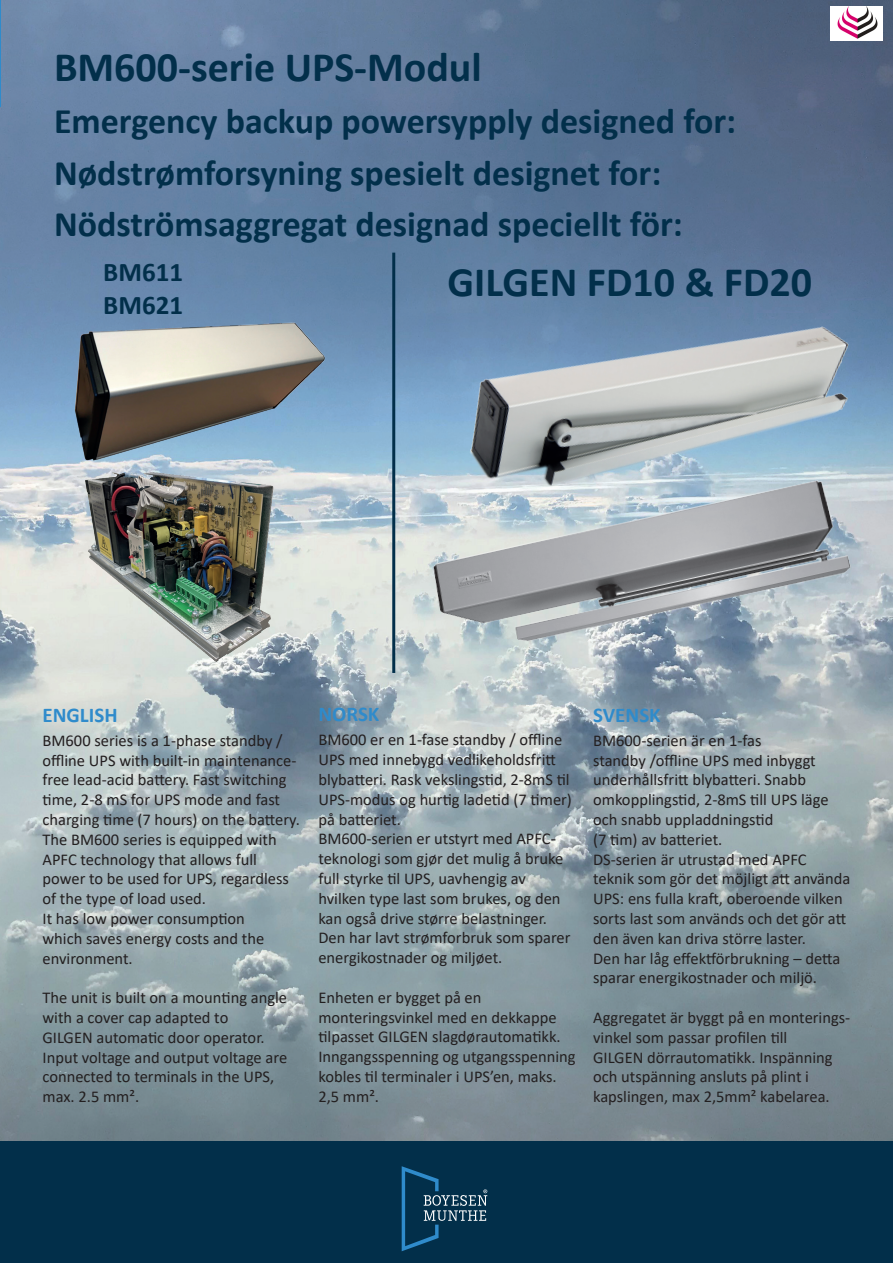
<style>
.page{position:relative;width:893px;height:1263px;background:#fff}
.page>*{position:absolute;margin:0;border:0;box-sizing:border-box;transform-origin:0 0}
.t1{font:700 42px "Calibri";color:#022f4a}
.t2{font:700 36px/51.8px "Calibri";color:#022f4a}
.t3{font:700 27px/32.4px "Calibri";color:#022f4a}
.t4{font:700 21px "Calibri";color:#2f8bcb}
.t5{font:16.5px/19.8px "Calibri";color:#231f20}
</style>
<div class="page">
<div style="left:0;top:1142px;width:893px;height:121px;background:#022f4a"></div>
<img style="left:1px;top:0;width:892px;height:1141px">
<svg style="left:402px;top:1166px;width:85px;height:85px"></svg>
<hr style="left:0;top:0;width:1px;height:106px;background:#2f8bcb">
<img style="left:449px;top:241px;width:416px;height:333px">
<img style="left:38px;top:292px;width:312px;height:190px">
<img style="left:74px;top:470px;width:208px;height:200px">
<img style="left:421px;top:465px;width:440px;height:203px">
<hr style="left:392px;top:253px;width:3px;height:420px;background:#022f4a">
<img style="left:831px;top:6px;width:51px;height:34px">
<h1 class="t1" style="left:54px;top:38px;width:429px">BM600-serie UPS-Modul</h1>
<h2 class="t2" style="left:54px;top:95px;width:684px">Emergency backup powersypply designed for:<br>Nødstrømforsyning spesielt designet for:<br>Nödströmsaggregat designad speciellt för:</h2>
<h1 class="t1" style="left:448px;top:253px;width:366px">GILGEN FD10 &amp; FD20</h1>
<h3 class="t3" style="left:103px;top:256px;width:81px">BM611<br>BM621</h3>
<p class="t4" style="left:43px;top:700px;width:77px">ENGLISH</p>
<p class="t5" style="left:43px;top:730px;width:259px">BM600 series is a 1-phase standby / offline UPS with built-in maintenance&shy;free lead-acid battery. Fast switching time, 2-8 mS for UPS mode and fast charging time (7 hours) on the battery.<br>The BM600 series is equipped with<br>APFC technology that allows full power to be used for UPS, regardless of the type of load used.<br>It has low power consumption<br>which saves energy costs and the environment.</p>
<p class="t5" style="left:43px;top:987px;width:246px">The unit is built on a mounting angle with a cover cap adapted to<br>GILGEN automatic door operator.<br>Input voltage and output voltage are connected to terminals in the UPS, max. 2.5 mm².</p>
<p class="t4" style="left:318px;top:699px;width:63px">NORSK</p>
<p class="t5" style="left:318px;top:729px;width:255px">BM600 er en 1-fase standby / offline UPS med innebygd vedlikeholdsfritt blybatteri. Rask vekslingstid, 2-8mS til UPS-modus og hurtig ladetid (7 timer) på batteriet.<br>BM600-serien er utstyrt med APFC&shy;teknologi som gjør det mulig å bruke full styrke til UPS, uavhengig av hvilken type last som brukes, og den kan også drive større belastninger.<br>Den har lavt strømforbruk som sparer energikostnader og miljøet.</p>
<p class="t5" style="left:318px;top:987px;width:259px">Enheten er bygget på en monteringsvinkel med en dekkappe tilpasset GILGEN slagdørautomatikk.<br>Inngangsspenning og utgangsspenning kobles til terminaler i UPS’en, maks.<br>2,5 mm².</p>
<p class="t4" style="left:593px;top:700px;width:69px">SVENSK</p>
<p class="t5" style="left:593px;top:730px;width:259px">BM600-serien är en 1-fas<br>standby /offline UPS med inbyggt underhållsfritt blybatteri. Snabb omkopplingstid, 2-8mS till UPS läge och snabb uppladdningstid<br>(7 tim) av batteriet.<br>DS-serien är utrustad med APFC teknik som gör det möjligt att använda UPS: ens fulla kraft, oberoende vilken sorts last som används och det gör att den även kan driva större laster.<br>Den har låg effektförbrukning – detta sparar energikostnader och miljö.</p>
<p class="t5" style="left:593px;top:1007px;width:259px">Aggregatet är byggt på en monterings&shy;vinkel som passar profilen till<br>GILGEN dörrautomatikk. Inspänning och utspänning ansluts på plint i kapslingen, max 2,5mm² kabelarea.</p>
</div>
